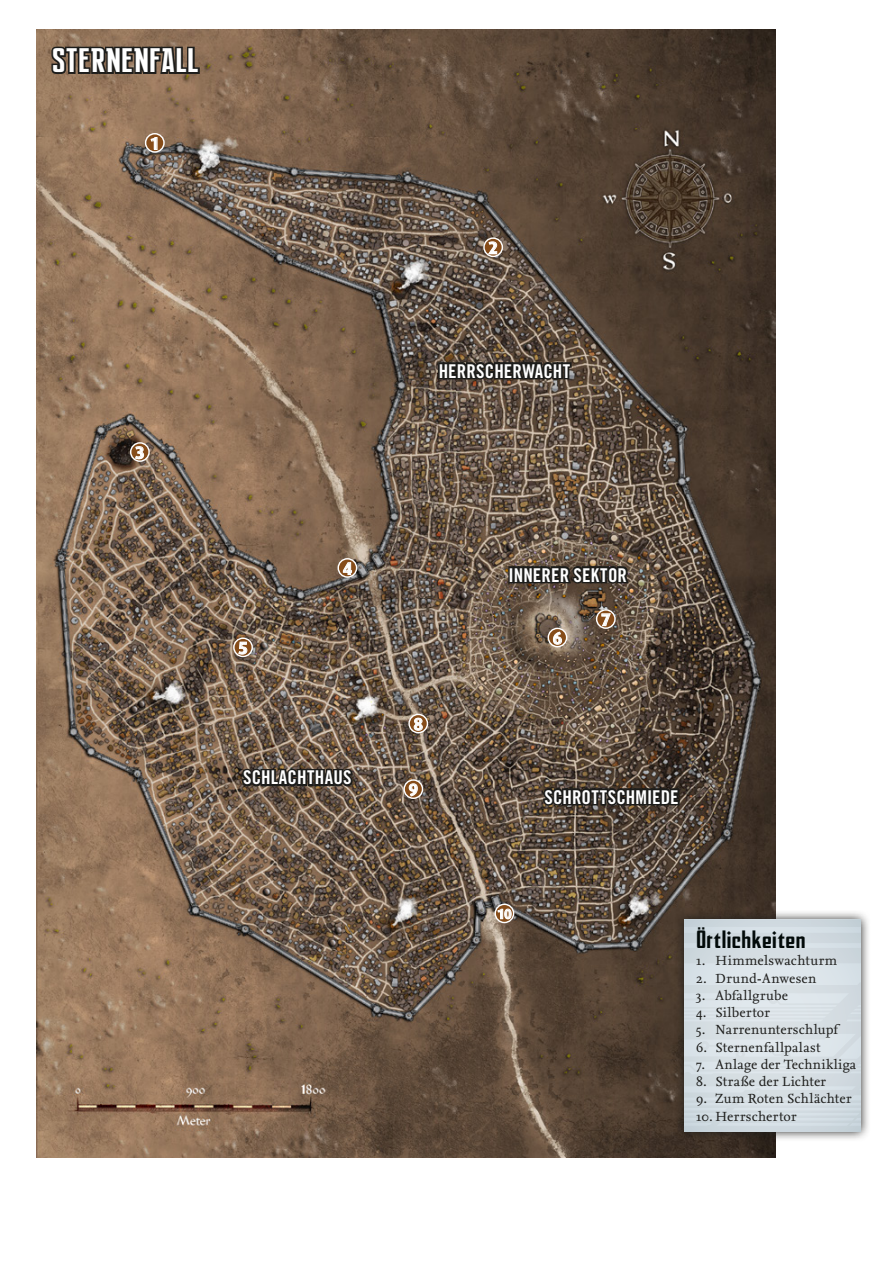
<style>
.page{position:relative;width:893px;height:1263px;background:#fff}
.page>*{position:absolute;margin:0;border:0;box-sizing:border-box;transform-origin:0 0}
.t1{font:32.85px "After Disaster";color:#fff}
.t2{font:24.15px "After Disaster";letter-spacing:-.01em;color:#020a09}
.t3{font:19.05px "Trade Gothic LT Std Bd Cn 20";letter-spacing:.01em;color:#fff}
.t4{font:700 17.25px "Dax";color:#fff}
.t5{font:13.8px "Nexus Serif OT";letter-spacing:.015em;color:#1d1d1b}
.t6{font:700 13.8px "Dax";color:#fff}
</style>
<div class="page">
<img style="left:36px;top:30px;width:739px;height:1127px">
<svg style="left:675px;top:909px;width:194px;height:233px;background:#89837e"></svg>
<svg style="left:685px;top:919px;width:176px;height:212px;background:#d5dee4"></svg>
<svg style="left:338px;top:559px;width:19px;height:18px"></svg>
<div style="left:338px;top:558px;width:19px;height:20px;border:1px solid #fff;border-radius:50%"></div>
<svg style="left:343px;top:562px;width:9px;height:13px"></svg>
<svg style="left:146px;top:134px;width:18px;height:18px"></svg>
<div style="left:145px;top:133px;width:20px;height:20px;border:1px solid #fff;border-radius:50%"></div>
<svg style="left:150px;top:137px;width:8px;height:13px"></svg>
<svg style="left:484px;top:238px;width:18px;height:18px"></svg>
<div style="left:483px;top:237px;width:20px;height:20px;border:1px solid #fff;border-radius:50%"></div>
<svg style="left:488px;top:241px;width:9px;height:14px"></svg>
<svg style="left:548px;top:628px;width:19px;height:19px"></svg>
<div style="left:548px;top:628px;width:19px;height:19px;border:1px solid #fff;border-radius:50%"></div>
<svg style="left:553px;top:631px;width:9px;height:14px"></svg>
<svg style="left:597px;top:610px;width:18px;height:18px"></svg>
<div style="left:596px;top:609px;width:20px;height:20px;border:1px solid #fff;border-radius:50%"></div>
<svg style="left:601px;top:613px;width:10px;height:13px"></svg>
<svg style="left:404px;top:780px;width:18px;height:18px"></svg>
<div style="left:403px;top:779px;width:20px;height:20px;border:1px solid #fff;border-radius:50%"></div>
<svg style="left:408px;top:783px;width:10px;height:14px"></svg>
<svg style="left:495px;top:904px;width:19px;height:18px"></svg>
<div style="left:494px;top:903px;width:20px;height:20px;border:1px solid #fff;border-radius:50%"></div>
<svg style="left:497px;top:908px;width:15px;height:12px"></svg>
<svg style="left:131px;top:443px;width:18px;height:18px"></svg>
<div style="left:130px;top:442px;width:20px;height:20px;border:1px solid #fff;border-radius:50%"></div>
<svg style="left:135px;top:446px;width:9px;height:14px"></svg>
<svg style="left:234px;top:638px;width:18px;height:18px"></svg>
<div style="left:233px;top:637px;width:20px;height:20px;border:1px solid #fff;border-radius:50%"></div>
<svg style="left:238px;top:641px;width:10px;height:14px"></svg>
<svg style="left:409px;top:714px;width:18px;height:19px"></svg>
<div style="left:408px;top:714px;width:20px;height:19px;border:1px solid #fff;border-radius:50%"></div>
<svg style="left:413px;top:717px;width:10px;height:14px"></svg>
<svg style="left:50px;top:29px;width:152px;height:53px;background:#635141"></svg>
<svg style="left:541px;top:758px;width:140px;height:74px;background:#4e4339"></svg>
<div style="left:508px;top:566px;width:6px;height:17px;border:3px solid #1d1d1b"></div>
<svg style="left:511px;top:552px;width:120px;height:43px;background:#4f4338"></svg>
<svg style="left:436px;top:322px;width:137px;height:97px;background:#5b4e43"></svg>
<img style="left:240px;top:729px;width:115px;height:59px">
<h1 class="t1" style="left:52px;top:43px;width:149px">STERNENFALL</h1>
<p class="t4" style="left:150px;top:134px;width:11px">1</p>
<p class="t4" style="left:135px;top:443px;width:11px">3</p>
<p class="t4" style="left:238px;top:638px;width:11px">5</p>
<p class="t4" style="left:343px;top:559px;width:11px">4</p>
<h3 class="t3" style="left:243px;top:766px;width:110px">SCHLACHTHAUS</h3>
<p class="t4" style="left:488px;top:238px;width:11px">2</p>
<h3 class="t3" style="left:439px;top:359px;width:133px">HERRSCHERWACHT</h3>
<p class="t4" style="left:413px;top:714px;width:11px">8</p>
<p class="t4" style="left:408px;top:780px;width:11px">9</p>
<h3 class="t3" style="left:509px;top:563px;width:120px">INNERER SEKTOR</h3>
<p class="t4" style="left:553px;top:628px;width:11px">6</p>
<p class="t4" style="left:601px;top:610px;width:11px">7</p>
<h3 class="t3" style="left:544px;top:785px;width:136px">SCHROTTSCHMIEDE</h3>
<p class="t6" style="left:497px;top:906px;width:16px">10</p>
<h2 class="t2" style="left:696px;top:927px;width:111px">Örtlichkeiten</h2>
<p class="t5" style="left:696px;top:952px;width:143px">1. Himmelswachturm</p>
<p class="t5" style="left:696px;top:969px;width:122px">2. Drund-Anwesen</p>
<p class="t5" style="left:696px;top:986px;width:94px">3. Abfallgrube</p>
<p class="t5" style="left:696px;top:1004px;width:75px">4. Silbertor</p>
<p class="t5" style="left:696px;top:1021px;width:143px">5. Narrenunterschlupf</p>
<p class="t5" style="left:696px;top:1038px;width:126px">6. Sternenfallpalast</p>
<p class="t5" style="left:696px;top:1055px;width:162px">7. Anlage der Technikliga</p>
<p class="t5" style="left:696px;top:1073px;width:132px">8. Straße der Lichter</p>
<p class="t5" style="left:696px;top:1090px;width:157px">9. Zum Roten Schlächter</p>
<p class="t5" style="left:696px;top:1107px;width:102px">10. Herrschertor</p>
</div>
